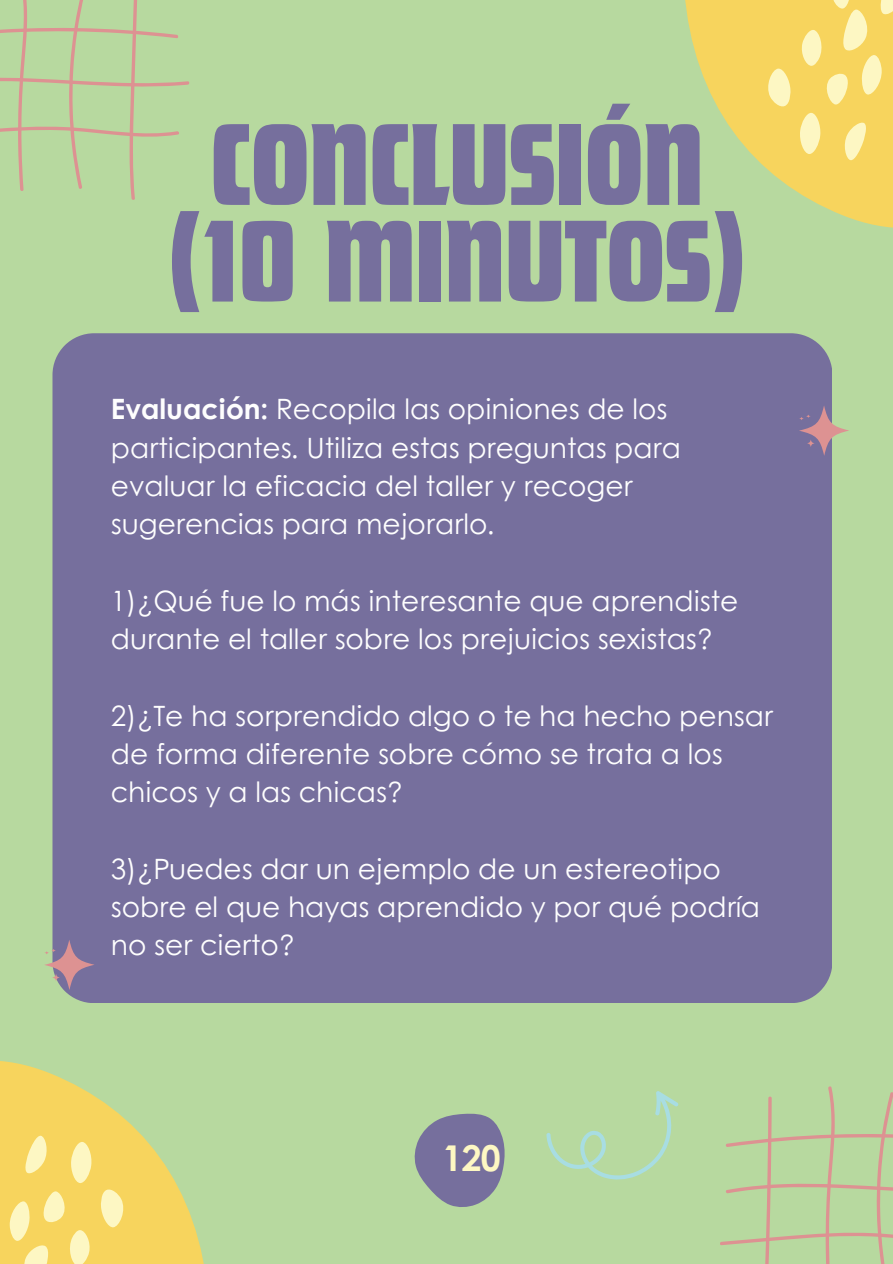
<style>
.page{position:relative;width:893px;height:1264px;background:#fff}
.page>*{position:absolute;margin:0;border:0;box-sizing:border-box;transform-origin:0 0}
.t1{font:121.05px/96.6px "Futura Com Display";color:#766f9d;text-align:center}
.t2{font:700 35.55px "Century Gothic";color:#fdf7c3}
.t3{font:28.05px/38.2px "Century Gothic";color:#fefefe}
.s1{font-weight:700}
</style>
<div class="page">
<div style="left:0;top:0;width:892px;height:1263px;background:#b7d99f"></div>
<svg style="left:414px;top:1113px;width:91px;height:94px"></svg>
<svg style="left:685px;top:0;width:207px;height:228px"></svg>
<div style="left:52px;top:333px;width:780px;height:670px;background:#766f9d"></div>
<svg style="left:798px;top:405px;width:51px;height:51px"></svg>
<svg style="left:799px;top:414px;width:11px;height:6px"></svg>
<svg style="left:44px;top:939px;width:50px;height:51px"></svg>
<svg style="left:45px;top:948px;width:11px;height:6px"></svg>
<svg style="left:0;top:965px;width:322px;height:298px"></svg>
<svg style="left:755px;top:0;width:137px;height:165px;background:#f8da70"></svg>
<svg style="left:0;top:1131px;width:135px;height:132px;background:#f8db72"></svg>
<svg style="left:720px;top:1086px;width:172px;height:177px"></svg>
<svg style="left:0;top:0;width:190px;height:200px"></svg>
<svg style="left:546px;top:1091px;width:132px;height:89px"></svg>
<h1 class="t1" style="left:168px;top:113px;width:578px">CONCLUSIÓN (10 MINUTOS)</h1>
<p class="t3" style="left:111px;top:389px;width:571px"><span class="s1">Evaluación:</span> Recopila las opiniones de los participantes. Utiliza estas preguntas para evaluar la eficacia del taller y recoger sugerencias para mejorarlo.</p>
<p class="t3" style="left:111px;top:580px;width:629px">1)¿Qué fue lo más interesante que aprendiste durante el taller sobre los prejuicios sexistas?</p>
<p class="t3" style="left:111px;top:695px;width:663px">2)¿Te ha sorprendido algo o te ha hecho pensar de forma diferente sobre cómo se trata a los chicos y a las chicas?</p>
<p class="t3" style="left:111px;top:848px;width:650px">3)¿Puedes dar un ejemplo de un estereotipo sobre el que hayas aprendido y por qué podría no ser cierto?</p>
<p class="t2" style="left:442px;top:1130px;width:60px">120</p>
</div>
